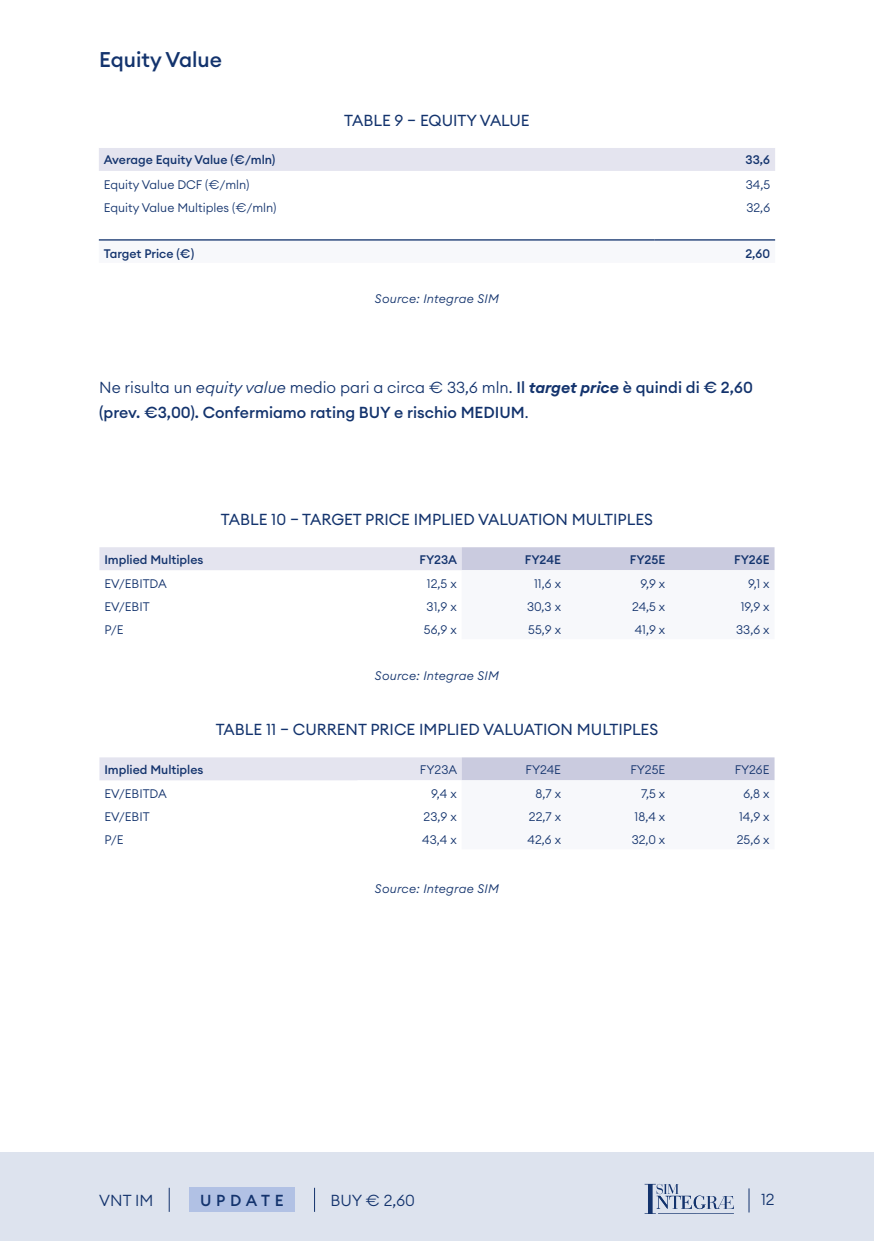
<style>
.page{position:relative;width:874px;height:1241px;background:#fff}
.page>*{position:absolute;margin:0;border:0;box-sizing:border-box;transform-origin:0 0}
.t1{font:500 21px "Euclid Circular A";color:#13336d}
.t2{font:500 15.75px/24.5px "Euclid Circular A";color:#13336d}
.t3{font:15.75px "Euclid Circular A";color:#13336d}
.t4{font:300 15.75px "Euclid Circular A";color:#13336d}
.t5{font:500 15.75px "Euclid Circular A";letter-spacing:.3em;color:#13336d}
.t6{font:300 12.25px "Euclid Circular A";color:#13336d}
.t7{font:500 12.25px "Euclid Circular A";color:#13336d}
.t8{font:italic 300 12.25px "Euclid Circular A";letter-spacing:.02em;color:#13336d}
.s1{font-weight:300}
.s2{font-weight:300;font-style:italic}
.s3{font-weight:600;font-style:italic}
</style>
<div class="page">
<div style="left:0;top:1152px;width:873px;height:88px;background:#dde3ee"></div>
<svg style="left:169px;top:1187px;width:1px;height:24px"></svg>
<div style="left:189px;top:1187px;width:105px;height:24px;background:#b1c1e4"></div>
<svg style="left:314px;top:1187px;width:1px;height:24px"></svg>
<svg style="left:748px;top:1188px;width:1px;height:24px"></svg>
<svg style="left:644px;top:1183px;width:89px;height:30px"></svg>
<div style="left:99px;top:148px;width:675px;height:23px;background:#e4e4ef"></div>
<svg style="left:99px;top:240px;width:675px;height:1px"></svg>
<hr style="left:99px;top:239px;width:555px;height:1px;background:#13336d">
<hr style="left:654px;top:239px;width:120px;height:1px;background:#13336d">
<svg style="left:99px;top:547px;width:675px;height:23px;background:#d8d8e7"></svg>
<svg style="left:99px;top:757px;width:675px;height:24px;background:#d9dae8"></svg>
<h1 class="t1" style="left:99px;top:46px;width:124px">Equity Value</h1>
<p class="t3" style="left:344px;top:110px;width:187px">TABLE 9 – EQUITY VALUE</p>
<p class="t7" style="left:104px;top:152px;width:173px">Average Equity Value (€/mln)</p>
<p class="t7" style="left:745px;top:152px;width:26px">33,6</p>
<p class="t6" style="left:104px;top:177px;width:147px">Equity Value DCF (€/mln)</p>
<p class="t6" style="left:745px;top:177px;width:26px">34,5</p>
<p class="t6" style="left:104px;top:200px;width:174px">Equity Value Multiples (€/mln)</p>
<p class="t6" style="left:746px;top:200px;width:25px">32,6</p>
<p class="t7" style="left:104px;top:245px;width:92px">Target Price (€)</p>
<p class="t7" style="left:745px;top:245px;width:26px">2,60</p>
<p class="t8" style="left:375px;top:291px;width:125px">Source: Integrae SIM</p>
<p class="t2" style="left:99px;top:375px;width:654px"><span class="s1">Ne risulta un</span> <span class="s2">equity value</span> <span class="s1">medio pari a circa € 33,6 mln.</span> Il <span class="s3">target price</span> è quindi di € 2,60 (prev. €3,00). Confermiamo rating BUY e rischio MEDIUM<span class="s1">.</span></p>
<p class="t3" style="left:221px;top:509px;width:433px">TABLE 10 – TARGET PRICE IMPLIED VALUATION MULTIPLES</p>
<p class="t7" style="left:104px;top:551px;width:101px">Implied Multiples</p>
<p class="t7" style="left:419px;top:551px;width:39px">FY23A</p>
<p class="t7" style="left:524px;top:551px;width:38px">FY24E</p>
<p class="t7" style="left:629px;top:551px;width:37px">FY25E</p>
<p class="t7" style="left:733px;top:551px;width:37px">FY26E</p>
<p class="t6" style="left:104px;top:576px;width:64px">EV/EBITDA</p>
<p class="t6" style="left:427px;top:576px;width:31px">12,5 x</p>
<p class="t6" style="left:534px;top:576px;width:28px">11,6 x</p>
<p class="t6" style="left:640px;top:576px;width:26px">9,9 x</p>
<p class="t6" style="left:747px;top:576px;width:23px">9,1 x</p>
<p class="t6" style="left:104px;top:599px;width:47px">EV/EBIT</p>
<p class="t6" style="left:426px;top:599px;width:32px">31,9 x</p>
<p class="t6" style="left:527px;top:599px;width:35px">30,3 x</p>
<p class="t6" style="left:631px;top:599px;width:35px">24,5 x</p>
<p class="t6" style="left:740px;top:599px;width:30px">19,9 x</p>
<p class="t6" style="left:104px;top:622px;width:21px">P/E</p>
<p class="t6" style="left:424px;top:622px;width:34px">56,9 x</p>
<p class="t6" style="left:528px;top:622px;width:34px">55,9 x</p>
<p class="t6" style="left:634px;top:622px;width:32px">41,9 x</p>
<p class="t6" style="left:735px;top:622px;width:35px">33,6 x</p>
<p class="t8" style="left:375px;top:667px;width:125px">Source: Integrae SIM</p>
<p class="t3" style="left:215px;top:719px;width:444px">TABLE 11 – CURRENT PRICE IMPLIED VALUATION MULTIPLES</p>
<p class="t7" style="left:104px;top:761px;width:101px">Implied Multiples</p>
<p class="t6" style="left:420px;top:761px;width:39px">FY23A</p>
<p class="t6" style="left:525px;top:761px;width:37px">FY24E</p>
<p class="t6" style="left:630px;top:761px;width:36px">FY25E</p>
<p class="t6" style="left:734px;top:761px;width:36px">FY26E</p>
<p class="t6" style="left:104px;top:786px;width:64px">EV/EBITDA</p>
<p class="t6" style="left:431px;top:786px;width:27px">9,4 x</p>
<p class="t6" style="left:535px;top:786px;width:27px">8,7 x</p>
<p class="t6" style="left:641px;top:786px;width:26px">7,5 x</p>
<p class="t6" style="left:743px;top:786px;width:28px">6,8 x</p>
<p class="t6" style="left:104px;top:809px;width:47px">EV/EBIT</p>
<p class="t6" style="left:423px;top:809px;width:35px">23,9 x</p>
<p class="t6" style="left:528px;top:809px;width:34px">22,7 x</p>
<p class="t6" style="left:634px;top:809px;width:32px">18,4 x</p>
<p class="t6" style="left:738px;top:809px;width:32px">14,9 x</p>
<p class="t6" style="left:104px;top:832px;width:21px">P/E</p>
<p class="t6" style="left:422px;top:832px;width:36px">43,4 x</p>
<p class="t6" style="left:527px;top:832px;width:35px">42,6 x</p>
<p class="t6" style="left:631px;top:832px;width:35px">32,0 x</p>
<p class="t6" style="left:736px;top:832px;width:34px">25,6 x</p>
<p class="t8" style="left:375px;top:881px;width:125px">Source: Integrae SIM</p>
<p class="t4" style="left:99px;top:1189px;width:55px">VNT IM</p>
<p class="t5" style="left:200px;top:1190px;width:85px">UPDATE</p>
<p class="t4" style="left:330px;top:1189px;width:86px">BUY € 2,60</p>
<p class="t4" style="left:760px;top:1188px;width:15px">12</p>
</div>
